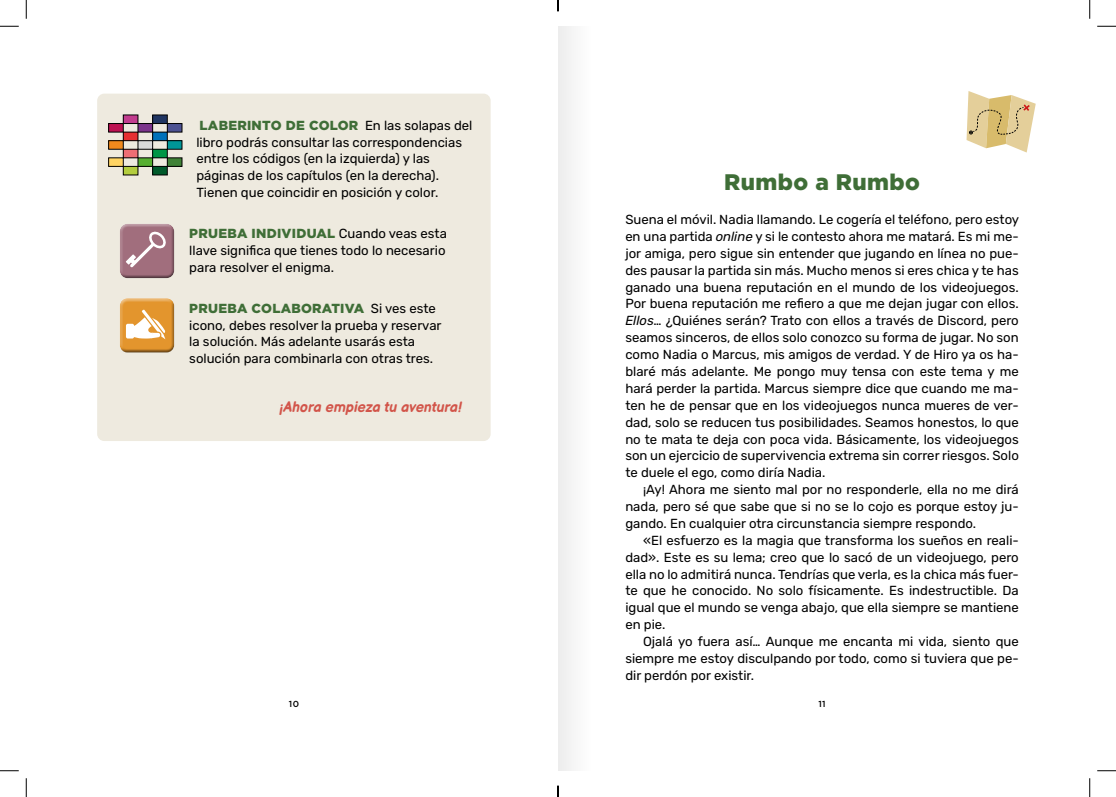
<style>
.page{position:relative;width:1116px;height:797px;background:#fff}
.page>*{position:absolute;margin:0;border:0;box-sizing:border-box;transform-origin:0 0}
.t1{font:900 22.5px "Gotham";letter-spacing:.02em;color:#3f6e37}
.t2{font:italic 700 15px "Balsamiq Sans";color:#d2554a;scale:.95 1}
.t3{font:13.12px/16.9px "Rubik";color:#000;text-align:justify}
.t4{font:900 13.12px "Gotham";letter-spacing:.02em;color:#3f6e37}
.t5{font:500 8.75px "Gotham";color:#000}
.s1{font-family:"Rubik";font-weight:400;color:#000}
.s2{font-style:italic}
</style>
<div class="page">
<div style="left:558px;top:26px;width:33px;height:744px;background:#f6f6f6"></div>
<div style="left:97px;top:94px;width:393px;height:347px;background:#eeeadf;border-radius:7px"></div>
<div style="left:167px;top:158px;width:15px;height:8px;background:#408237"></div>
<div style="left:167px;top:158px;width:15px;height:9px;border:1px solid #000"></div>
<div style="left:153px;top:166px;width:14px;height:9px;background:#005a2b"></div>
<div style="left:152px;top:166px;width:15px;height:9px;border:1px solid #000"></div>
<div style="left:167px;top:123px;width:15px;height:9px;background:#4d5292"></div>
<div style="left:167px;top:123px;width:15px;height:9px;border:1px solid #000"></div>
<div style="left:123px;top:166px;width:15px;height:9px;background:#b3cd3e"></div>
<div style="left:123px;top:166px;width:15px;height:9px;border:1px solid #000"></div>
<div style="left:138px;top:158px;width:15px;height:8px;background:#56af31"></div>
<div style="left:138px;top:158px;width:15px;height:9px;border:1px solid #000"></div>
<div style="left:109px;top:158px;width:14px;height:8px;background:#ffd463"></div>
<div style="left:108px;top:158px;width:15px;height:9px;border:1px solid #000"></div>
<div style="left:153px;top:149px;width:14px;height:9px;background:#009646"></div>
<div style="left:152px;top:149px;width:15px;height:9px;border:1px solid #000"></div>
<div style="left:123px;top:149px;width:15px;height:9px;background:#ed6e74"></div>
<div style="left:123px;top:149px;width:15px;height:9px;border:1px solid #000"></div>
<div style="left:167px;top:141px;width:15px;height:8px;background:#009697"></div>
<div style="left:167px;top:140px;width:15px;height:9px;border:1px solid #000"></div>
<div style="left:109px;top:141px;width:14px;height:8px;background:#f1891d"></div>
<div style="left:108px;top:140px;width:15px;height:9px;border:1px solid #000"></div>
<div style="left:138px;top:141px;width:15px;height:8px;background:#dadada"></div>
<div style="left:138px;top:140px;width:15px;height:9px;border:1px solid #000"></div>
<div style="left:153px;top:132px;width:14px;height:9px;background:#0071ba"></div>
<div style="left:152px;top:132px;width:15px;height:9px;border:1px solid #000"></div>
<div style="left:123px;top:132px;width:15px;height:9px;background:#e62f32"></div>
<div style="left:123px;top:132px;width:15px;height:9px;border:1px solid #000"></div>
<div style="left:138px;top:123px;width:15px;height:9px;background:#7b348b"></div>
<div style="left:138px;top:123px;width:15px;height:9px;border:1px solid #000"></div>
<div style="left:123px;top:115px;width:15px;height:8px;background:#c13c8e"></div>
<div style="left:123px;top:115px;width:15px;height:9px;border:1px solid #000"></div>
<div style="left:153px;top:115px;width:14px;height:8px;background:#203562"></div>
<div style="left:152px;top:115px;width:15px;height:9px;border:1px solid #000"></div>
<div style="left:109px;top:123px;width:14px;height:9px;background:#bd1252"></div>
<div style="left:108px;top:123px;width:15px;height:9px;border:1px solid #000"></div>
<svg style="left:966px;top:91px;width:69px;height:61px"></svg>
<div style="left:117px;top:296px;width:58px;height:54px;background:#fff;opacity:.5"></div>
<div style="left:117px;top:300px;width:58px;height:53px;background:#000;opacity:.5"></div>
<svg style="left:126px;top:303px;width:43px;height:40px;background:#ecb771"></svg>
<div style="left:117px;top:222px;width:58px;height:53px;background:#fff;opacity:.5"></div>
<div style="left:117px;top:225px;width:58px;height:53px;background:#000;opacity:.5"></div>
<svg style="left:126px;top:231px;width:42px;height:36px;background:#b18693"></svg>
<svg style="left:0;top:25px;width:19px;height:2px"></svg>
<svg style="left:1097px;top:25px;width:18px;height:2px"></svg>
<svg style="left:0;top:770px;width:19px;height:1px"></svg>
<svg style="left:1097px;top:770px;width:18px;height:1px"></svg>
<svg style="left:25px;top:0;width:2px;height:19px"></svg>
<svg style="left:25px;top:778px;width:2px;height:19px"></svg>
<svg style="left:1089px;top:0;width:1px;height:19px"></svg>
<svg style="left:1089px;top:778px;width:1px;height:19px"></svg>
<svg style="left:557px;top:0;width:2px;height:11px"></svg>
<svg style="left:557px;top:785px;width:2px;height:12px"></svg>
<p class="t4" style="left:200px;top:116px;width:274px">LABERINTO DE COLOR <span class="s1">En las solapas del</span></p>
<p class="t3" style="left:196px;top:134px;width:267px;text-align:left">libro podrás consultar las correspondencias entre los códigos (en la izquierda) y las páginas de los capítulos (en la derecha).<br>Tienen que coincidir en posición y color.</p>
<p class="t4" style="left:189px;top:224px;width:259px">PRUEBA INDIVIDUAL <span class="s1">Cuando veas esta</span></p>
<p class="t3" style="left:189px;top:242px;width:258px">llave significa que tienes todo lo necesario para resolver el enigma.</p>
<p class="t4" style="left:189px;top:299px;width:248px">PRUEBA COLABORATIVA <span class="s1">Si ves este</span></p>
<p class="t3" style="left:189px;top:317px;width:254px;text-align:left">icono, debes resolver la prueba y reservar la solución. Más adelante usarás esta solución para combinarla con otras tres.</p>
<p class="t2" style="left:279px;top:394px;width:198px">¡Ahoraempiezatuaventura!</p>
<h1 class="t1" style="left:724px;top:166px;width:197px">Rumbo a Rumbo</h1>
<p class="t3" style="left:625px;top:211px;width:395px">Suena el móvil. Nadia llamando. Le cogería el teléfono, pero estoy en una partida <span class="s2">online</span> y si le contesto ahora me matará. Es mi me&shy;jor amiga, pero sigue sin entender que jugando en línea no pue&shy;des pausar la partida sin más. Mucho menos si eres chica y te has ganado una buena reputación en el mundo de los videojuegos.<br>Por buena reputación me refiero a que me dejan jugar con ellos.<br><span class="s2">Ellos</span>… ¿Quiénes serán? Trato con ellos a través de Discord, pero seamos sinceros, de ellos solo conozco su forma de jugar. No son como Nadia o Marcus, mis amigos de verdad. Y de Hiro ya os ha&shy;blaré más adelante. Me pongo muy tensa con este tema y me hará perder la partida. Marcus siempre dice que cuando me ma&shy;ten he de pensar que en los videojuegos nunca mueres de ver&shy;dad, solo se reducen tus posibilidades. Seamos honestos, lo que no te mata te deja con poca vida. Básicamente, los videojuegos son un ejercicio de supervivencia extrema sin correr riesgos. Solo te duele el ego, como diría Nadia.</p>
<p class="t3" style="left:625px;top:481px;width:395px;text-indent:18px">¡Ay! Ahora me siento mal por no responderle, ella no me dirá nada, pero sé que sabe que si no se lo cojo es porque estoy ju&shy;gando. En cualquier otra circunstancia siempre respondo.</p>
<p class="t3" style="left:625px;top:532px;width:395px;text-indent:18px">«El esfuerzo es la magia que transforma los sueños en reali&shy;dad». Este es su lema; creo que lo sacó de un videojuego, pero ella no lo admitirá nunca. Tendrías que verla, es la chica más fuer&shy;te que he conocido. No solo físicamente. Es indestructible. Da igual que el mundo se venga abajo, que ella siempre se mantiene en pie.</p>
<p class="t3" style="left:625px;top:633px;width:395px;text-indent:18px">Ojalá yo fuera así… Aunque me encanta mi vida, siento que siempre me estoy disculpando por todo, como si tuviera que pe&shy;dir perdón por existir.</p>
<p class="t5" style="left:289px;top:698px;width:12px">10</p>
<p class="t5" style="left:818px;top:698px;width:9px">11</p>
</div>
